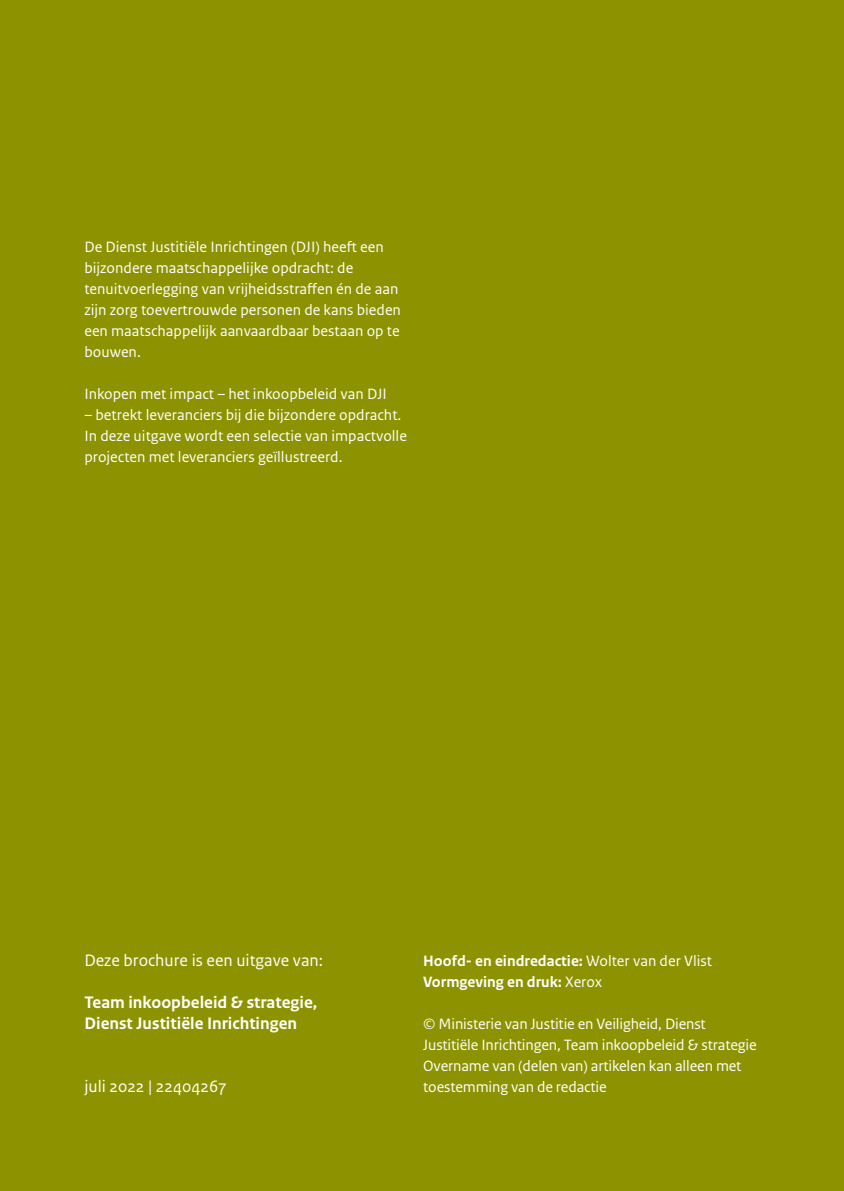
<style>
.page{position:relative;width:844px;height:1191px;background:#fff}
.page>*{position:absolute;margin:0;border:0;box-sizing:border-box;transform-origin:0 0}
.P_10_RO_Broodtekst_S{font:700 17.5px "Rijksoverheid Sans Text";color:#fff}
.P_10_RO_Broodtekst_S-2{font:17.5px "Rijksoverheid Sans Text";color:#fff}
.P_10_RO_Broodtekst_S-3{font:15.75px/21px "Rijksoverheid Sans Text";color:#fff}
.P_10_RO_Broodtekst_S-4{font:700 15.75px "Rijksoverheid Sans Text";color:#fff}
.s1{font-weight:400}
</style>
<div class="page">
<div style="left:0;top:0;width:843px;height:1191px;background:#8d9300"></div>
<p class="P_10_RO_Broodtekst_S-3" style="left:84px;top:236px;width:318px">De Dienst Justitiële Inrichtingen (DJI) heeft een bijzondere maatschappelijke opdracht: de tenuitvoerlegging van vrijheidsstraffen én de aan zijn zorg toevertrouwde personen de kans bieden een maatschappelijk aanvaardbaar bestaan op te bouwen.</p>
<p class="P_10_RO_Broodtekst_S-3" style="left:84px;top:383px;width:304px">Inkopen met impact – het inkoopbeleid van DJI</p>
<p class="P_10_RO_Broodtekst_S-3" style="left:84px;top:404px;width:324px">– betrekt leveranciers bij die bijzondere opdracht.<br>In deze uitgave wordt een selectie van impactvolle projecten met leveranciers geïllustreerd.</p>
<p class="P_10_RO_Broodtekst_S-2" style="left:84px;top:950px;width:240px">Deze brochure is een uitgave van:</p>
<p class="P_10_RO_Broodtekst_S" style="left:84px;top:992px;width:234px">Team inkoopbeleid &amp; strategie,</p>
<p class="P_10_RO_Broodtekst_S" style="left:84px;top:1013px;width:214px">Dienst Justitiële Inrichtingen</p>
<p class="P_10_RO_Broodtekst_S-2" style="left:84px;top:1076px;width:143px">juli 2022 | 22404267</p>
<p class="P_10_RO_Broodtekst_S-4" style="left:423px;top:951px;width:290px">Hoofd- en eindredactie: <span class="s1">Wolter van der Vlist</span></p>
<p class="P_10_RO_Broodtekst_S-4" style="left:423px;top:972px;width:180px">Vormgeving en druk: <span class="s1">Xerox</span></p>
<p class="P_10_RO_Broodtekst_S-3" style="left:423px;top:1013px;width:335px">© Ministerie van Justitie en Veiligheid, Dienst<br>Justitiële Inrichtingen, Team inkoopbeleid &amp; strategie</p>
<p class="P_10_RO_Broodtekst_S-3" style="left:423px;top:1055px;width:320px">Overname van (delen van) artikelen kan alleen met toestemming van de redactie</p>
</div>
